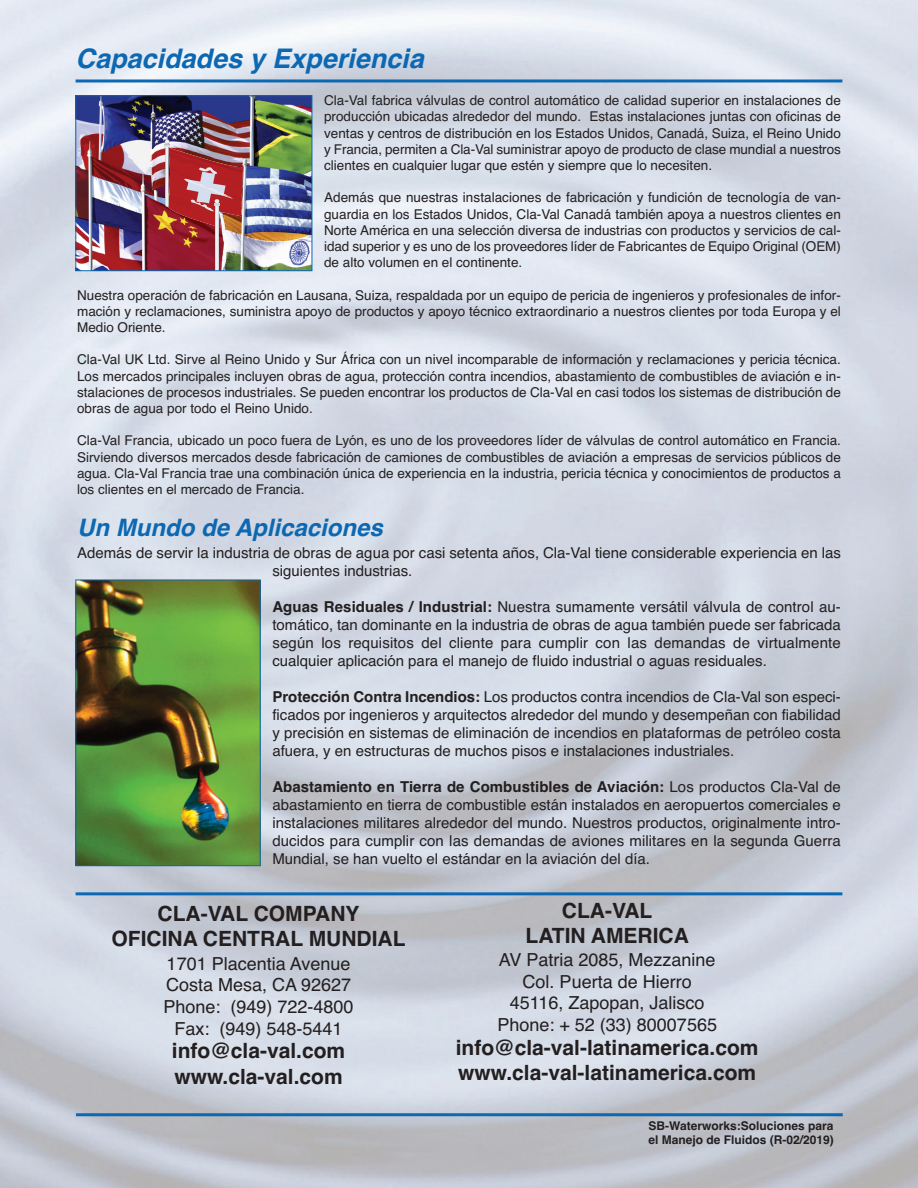
<style>
.page{position:relative;width:918px;height:1188px;background:#fff}
.page>*{position:absolute;margin:0;border:0;box-sizing:border-box;transform-origin:0 0}
.t1{font:italic 700 27px "Helvetica";color:#0c68b2}
.t2{font:italic 700 24px "Helvetica";color:#0c68b2}
.t3{font:700 21px/25.2px "Helvetica";color:#231f20;text-align:center}
.t4{font:18px/21.6px "Helvetica";color:#231f20;text-align:center}
.t5{font:15px/18px "Helvetica";color:#231f20;text-align:justify}
.t6{font:13.5px/16.2px "Helvetica";color:#231f20;text-align:justify}
.t7{font:700 12px/14.4px "Helvetica";color:#231f20}
.s1{font-weight:700}
</style>
<div class="page">
<img style="left:0;top:1px;width:918px;height:1187px">
<img style="left:78px;top:97px;width:232px;height:172px">
<img style="left:164px;top:139px;width:82px;height:130px">
<div style="left:76px;top:95px;width:236px;height:176px;border:1px solid #0c68b2"></div>
<img style="left:78px;top:582px;width:180px;height:282px">
<hr style="left:76px;top:892px;width:766px;height:3px;background:#0c68b2">
<hr style="left:76px;top:1113px;width:767px;height:3px;background:#0c68b2">
<hr style="left:76px;top:79px;width:766px;height:3px;background:#0c68b2">
<h1 class="t1" style="left:76px;top:43px;width:350px">Capacidades y Experiencia</h1>
<p class="t6" style="left:324px;top:92px;width:518px">Cla-Val fabrica válvulas de control automático de calidad superior en instalaciones de producción ubicadas alrededor del mundo. Estas instalaciones juntas con oficinas de ventas y centros de distribución en los Estados Unidos, Canadá, Suiza, el Reino Unido y Francia, permiten a Cla-Val suministrar apoyo de producto de clase mundial a nuestros clientes en cualquier lugar que estén y siempre que lo necesiten.</p>
<p class="t6" style="left:324px;top:190px;width:518px">Además que nuestras instalaciones de fabricación y fundición de tecnología de van&shy;guardia en los Estados Unidos, Cla-Val Canadá también apoya a nuestros clientes en Norte América en una selección diversa de industrias con productos y servicios de cal&shy;idad superior y es uno de los proveedores líder de Fabricantes de Equipo Original (OEM) de alto volumen en el continente.</p>
<p class="t6" style="left:77px;top:287px;width:765px">Nuestra operación de fabricación en Lausana, Suiza, respaldada por un equipo de pericia de ingenieros y profesionales de infor&shy;mación y reclamaciones, suministra apoyo de productos y apoyo técnico extraordinario a nuestros clientes por toda Europa y el Medio Oriente.</p>
<p class="t6" style="left:77px;top:352px;width:765px">Cla-Val UK Ltd. Sirve al Reino Unido y Sur África con un nivel incomparable de información y reclamaciones y pericia técnica.<br>Los mercados principales incluyen obras de agua, protección contra incendios, abastamiento de combustibles de aviación e in&shy;stalaciones de procesos industriales. Se pueden encontrar los productos de Cla-Val en casi todos los sistemas de distribución de obras de agua por todo el Reino Unido.</p>
<p class="t6" style="left:77px;top:433px;width:765px">Cla-Val Francia, ubicado un poco fuera de Lyón, es uno de los proveedores líder de válvulas de control automático en Francia.<br>Sirviendo diversos mercados desde fabricación de camiones de combustibles de aviación a empresas de servicios públicos de agua. Cla-Val Francia trae una combinación única de experiencia en la industria, pericia técnica y conocimientos de productos a los clientes en el mercado de Francia.</p>
<h2 class="t2" style="left:77px;top:514px;width:307px">Un Mundo de Aplicaciones</h2>
<p class="t5" style="left:272px;top:544px;width:570px;text-indent:-195px">Además de servir la industria de obras de agua por casi setenta años, Cla-Val tiene considerable experiencia en las siguientes industrias.</p>
<p class="t5" style="left:272px;top:598px;width:570px"><span class="s1">Aguas Residuales / Industrial:</span> Nuestra sumamente versátil válvula de control au&shy;tomático, tan dominante en la industria de obras de agua también puede ser fabricada según los requisitos del cliente para cumplir con las demandas de virtualmente cualquier aplicación para el manejo de fluido industrial o aguas residuales.</p>
<p class="t5" style="left:272px;top:688px;width:570px"><span class="s1">Protección Contra Incendios:</span> Los productos contra incendios de Cla-Val son especi&shy;ficados por ingenieros y arquitectos alrededor del mundo y desempeñan con fiabilidad y precisión en sistemas de eliminación de incendios en plataformas de petróleo costa afuera, y en estructuras de muchos pisos e instalaciones industriales.</p>
<p class="t5" style="left:272px;top:778px;width:570px"><span class="s1">Abastamiento en Tierra de Combustibles de Aviación:</span> Los productos Cla-Val de abastamiento en tierra de combustible están instalados en aeropuertos comerciales e instalaciones militares alrededor del mundo. Nuestros productos, originalmente intro&shy;ducidos para cumplir con las demandas de aviones militares en la segunda Guerra Mundial, se han vuelto el estándar en la aviación del día.</p>
<h3 class="t3" style="left:112px;top:901px;width:296px">CLA-VAL COMPANY<br>OFICINA CENTRAL MUNDIAL</h3>
<h3 class="t4" style="left:164px;top:953px;width:192px">1701 Placentia Avenue<br>Costa Mesa, CA 92627<br>Phone: (949) 722-4800<br>Fax: (949) 548-5441</h3>
<h3 class="t3" style="left:172px;top:1039px;width:175px;text-align:left">info@cla-val.com www.cla-val.com</h3>
<h3 class="t3" style="left:526px;top:898px;width:165px">CLA-VAL<br>LATIN AMERICA</h3>
<h3 class="t4" style="left:497px;top:949px;width:221px">AV Patria 2085, Mezzanine<br>Col. Puerta de Hierro<br>45116, Zapopan, Jalisco<br>Phone: + 52 (33) 80007565</h3>
<h3 class="t3" style="left:456px;top:1035px;width:304px;text-align:left">info@cla-val-latinamerica.com www.cla-val-latinamerica.com</h3>
<p class="t7" style="left:648px;top:1118px;width:187px">SB-Waterworks:Soluciones para el Manejo de Fluidos (R-02/2019)</p>
</div>
